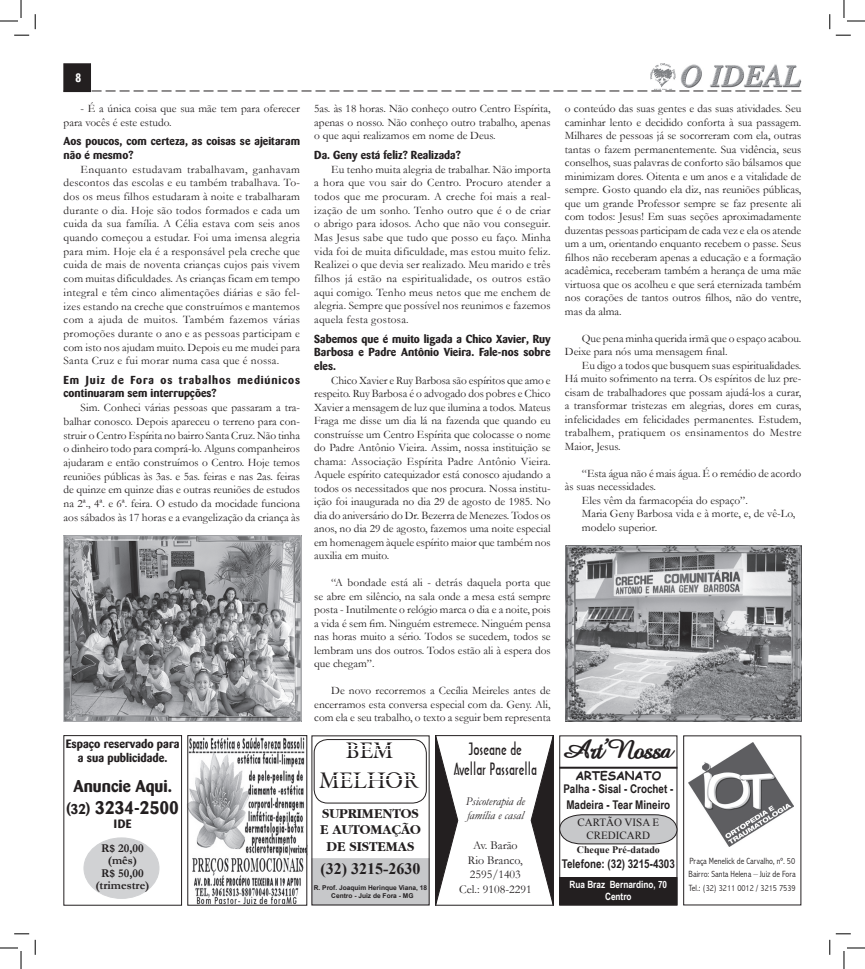
<style>
.page{position:relative;width:865px;height:969px;background:#fff}
.page>*{position:absolute;margin:0;border:0;box-sizing:border-box;transform-origin:0 0}
.t1{font:700 28px "Amaze";letter-spacing:-.05em;color:#231f20}
.t2{font:22px/30px "Galliard IT Cby BT";color:#231f20;text-align:center;scale:.95 1}
.t3{font:700 18px "Barmeno";color:#231f20}
.t4{font:17px/20.4px "Arcane";color:#231f20;text-align:center}
.t5{font:700 17px "Barmeno";color:#231f20}
.t6{font:700 16px "Times New Roman";color:#231f20}
.t7{font:700 14px/16.8px "Gatineau";color:#231f20;text-align:center}
.t8{font:700 condensed 14px "Tw Cen";color:#fff}
.t9{font:700 12px/15.9px "Arial Narrow";color:#231f20}
.t10{font:12px/14.4px "Garamond";color:#231f20;text-align:center}
.t11{font:700 12px/14.4px "Barmeno";color:#231f20;text-align:center}
.t12{font:700 12px/12.5px "Garamond";color:#231f20;text-align:center}
.t13{font:italic 12px/14.4px "Garamond";color:#231f20}
.t14{font:700 12px "Comic Sans MS";color:#231f20}
.t15{font:700 11.5px/13.8px "Barmeno";color:#231f20}
.t16{font:700 11.5px/13.8px "Barmeno";letter-spacing:.075em;color:#231f20}
.t17{font:11.5px "Garamond";color:#231f20}
.t18{font:11.4px/13.5px "Garamond";color:#231f20;text-align:justify}
.t19{font:11px/13.2px "Times New Roman";color:#231f20;text-align:center}
.t20{font:700 10px/12px "Arial Narrow";color:#fff;text-align:center}
.t21{font:700 10px "Times New Roman";color:#231f20}
.t22{font:300 condensed 9px/13.6px "Abadi";color:#231f20;text-align:justify}
.t23{font:700 6.6px/7.9px "Arial";color:#231f20;text-align:center}
.s1{font-size:14px}
</style>
<div class="page">
<div style="left:64px;top:64px;width:26px;height:28px;background:#231f20"></div>
<div style="left:64px;top:64px;width:27px;height:28px;border:1px solid #231f20"></div>
<img style="left:650px;top:64px;width:24px;height:26px">
<svg style="left:64px;top:90px;width:737px;height:1px"></svg>
<img style="left:680px;top:64px;width:121px;height:24px">
<img style="left:189px;top:737px;width:116px;height:166px">
<img style="left:688px;top:742px;width:105px;height:104px">
<svg style="left:435px;top:735px;width:23px;height:171px"></svg>
<div style="left:311px;top:858px;width:118px;height:47px;background:#c7c8ca"></div>
<div style="left:313px;top:739px;width:113px;height:65px;border:1px solid #231f20;border-radius:14px"></div>
<div style="left:84px;top:838px;width:75px;height:60px;background:#d1d2d4;border-radius:50%"></div>
<div style="left:83px;top:837px;width:76px;height:62px;border:1px solid #d1d2d4;border-radius:50%"></div>
<div style="left:64px;top:735px;width:118px;height:170px;border:1px solid #231f20"></div>
<svg style="left:530px;top:735px;width:147px;height:171px"></svg>
<div style="left:559px;top:878px;width:117px;height:27px;background:#231f20"></div>
<div style="left:559px;top:877px;width:118px;height:28px;border:1px solid #231f20"></div>
<img style="left:565px;top:545px;width:236px;height:176px">
<img style="left:64px;top:535px;width:238px;height:186px">
<svg style="left:14px;top:35px;width:15px;height:1px"></svg>
<svg style="left:835px;top:35px;width:15px;height:1px"></svg>
<svg style="left:14px;top:933px;width:15px;height:2px"></svg>
<svg style="left:35px;top:14px;width:1px;height:15px"></svg>
<svg style="left:35px;top:940px;width:1px;height:15px"></svg>
<svg style="left:829px;top:14px;width:1px;height:15px"></svg>
<svg style="left:0;top:0;width:22px;height:22px"></svg>
<svg style="left:0;top:947px;width:22px;height:22px"></svg>
<svg style="left:843px;top:0;width:21px;height:22px"></svg>
<svg style="left:829px;top:933px;width:35px;height:36px"></svg>
<p class="t8" style="left:75px;top:69px;width:8px">8</p>
<p class="t18" style="left:64px;top:101px;width:238px;text-indent:17px">- É a única coisa que sua mãe tem para oferecer para vocês é este estudo.</p>
<p class="t15" style="left:64px;top:134px;width:238px">Aos poucos, com certeza, as coisas se ajeitaram não é mesmo?</p>
<p class="t18" style="left:64px;top:162px;width:238px;text-indent:17px">Enquanto estudavam trabalhavam, ganhavam descontos das escolas e eu também trabalhava. To&shy;dos os meus filhos estudaram à noite e trabalharam durante o dia. Hoje são todos formados e cada um cuida da sua família. A Célia estava com seis anos quando começou a estudar. Foi uma imensa alegria para mim. Hoje ela é a responsável pela creche que cuida de mais de noventa crianças cujos pais vivem com muitas dificuldades. As crianças ficam em tempo integral e têm cinco alimentações diárias e são fel&shy;izes estando na creche que construímos e mantemos com a ajuda de muitos. Também fazemos várias promoções durante o ano e as pessoas participam e com isto nos ajudam muito. Depois eu me mudei para Santa Cruz e fui morar numa casa que é nossa.</p>
<p class="t16" style="left:64px;top:373px;width:238px">Em Juiz de Fora os trabalhos mediúnicos continuaram sem interrupções?</p>
<p class="t18" style="left:64px;top:400px;width:238px;text-indent:17px">Sim. Conheci várias pessoas que passaram a tra&shy;balhar conosco. Depois apareceu o terreno para con&shy;struir o Centro Espírita no bairro Santa Cruz. Não tinha o dinheiro todo para comprá-lo. Alguns companheiros ajudaram e então construímos o Centro. Hoje temos reuniões públicas às 3as. e 5as. feiras e nas 2as. feiras de quinze em quinze dias e outras reuniões de estudos na 2ª., 4ª. e 6ª. feira. O estudo da mocidade funciona aos sábados às 17 horas e a evangelização da criança às</p>
<p class="t11" style="left:66px;top:736px;width:115px">Espaço reservado para a sua publicidade.</p>
<h3 class="t5" style="left:73px;top:776px;width:100px">Anuncie Aqui.</h3>
<h3 class="t3" style="left:66px;top:797px;width:114px"><span class="s1">(32)</span> 3234-2500</h3>
<p class="t11" style="left:114px;top:817px;width:19px">IDE</p>
<p class="t12" style="left:95px;top:842px;width:56px">R$ 20,00 (mês)<br>R$ 50,00 (trimestre)</p>
<p class="t18" style="left:314px;top:101px;width:238px">5as. às 18 horas. Não conheço outro Centro Espírita, apenas o nosso. Não conheço outro trabalho, apenas o que aqui realizamos em nome de Deus.</p>
<p class="t15" style="left:314px;top:148px;width:148px">Da. Geny está feliz? Realizada?</p>
<p class="t18" style="left:314px;top:162px;width:238px;text-indent:17px">Eu tenho muita alegria de trabalhar. Não importa a hora que vou sair do Centro. Procuro atender a todos que me procuram. A creche foi mais a real&shy;ização de um sonho. Tenho outro que é o de criar o abrigo para idosos. Acho que não vou conseguir.<br>Mas Jesus sabe que tudo que posso eu faço. Minha vida foi de muita dificuldade, mas estou muito feliz.<br>Realizei o que devia ser realizado. Meu marido e três filhos já estão na espiritualidade, os outros estão aqui comigo. Tenho meus netos que me enchem de alegria. Sempre que possível nos reunimos e fazemos aquela festa gostosa.</p>
<p class="t15" style="left:314px;top:332px;width:238px;text-align:justify">Sabemos que é muito ligada a Chico Xavier, Ruy Barbosa e Padre Antônio Vieira. Fale-nos sobre eles.</p>
<p class="t18" style="left:314px;top:373px;width:238px;text-indent:17px">Chico Xavier e Ruy Barbosa são espíritos que amo e respeito. Ruy Barbosa é o advogado dos pobres e Chico Xavier a mensagem de luz que ilumina a todos. Mateus Fraga me disse um dia lá na fazenda que quando eu construísse um Centro Espírita que colocasse o nome do Padre Antônio Vieira. Assim, nossa instituição se chama: Associação Espírita Padre Antônio Vieira.<br>Aquele espírito catequizador está conosco ajudando a todos os necessitados que nos procura. Nossa institu&shy;ição foi inaugurada no dia 29 de agosto de 1985. No dia do aniversário do Dr. Bezerra de Menezes. Todos os anos, no dia 29 de agosto, fazemos uma noite especial em homenagem àquele espírito maior que também nos auxilia em muito.</p>
<p class="t18" style="left:314px;top:576px;width:238px;text-indent:17px">“A bondade está ali - detrás daquela porta que se abre em silêncio, na sala onde a mesa está sempre posta - Inutilmente o relógio marca o dia e a noite, pois a vida é sem fim. Ninguém estremece. Ninguém pensa nas horas muito a sério. Todos se sucedem, todos se lembram uns dos outros. Todos estão ali à espera dos que chegam”.</p>
<p class="t18" style="left:314px;top:684px;width:238px;text-indent:17px">De novo recorremos a Cecília Meireles antes de encerramos esta conversa especial com da. Geny. Ali, com ela e seu trabalho, o texto a seguir bem representa</p>
<h2 class="t2" style="left:319px;top:735px;width:106px">BEM<br>MELHOR</h2>
<p class="t7" style="left:320px;top:805px;width:102px">SUPRIMENTOS<br>E AUTOMAÇÃO<br>DE SISTEMAS</p>
<h3 class="t6" style="left:320px;top:857px;width:101px">(32) 3215-2630</h3>
<p class="t23" style="left:314px;top:884px;width:115px">R. Prof. Joaquim Herinque Viana, 18<br>Centro - Juiz de Fora - MG</p>
<h3 class="t4" style="left:453px;top:738px;width:84px">Joseane de<br>Avellar Passarella</h3>
<p class="t13" style="left:465px;top:794px;width:60px">Psicoterapia de família e casal</p>
<p class="t10" style="left:459px;top:838px;width:74px">Av. Barão<br>Rio Branco,<br>2595/1403<br>Cel.: 9108-2291</p>
<p class="t18" style="left:564px;top:101px;width:238px">o conteúdo das suas gentes e das suas atividades. Seu caminhar lento e decidido conforta à sua passagem.<br>Milhares de pessoas já se socorreram com ela, outras tantas o fazem permanentemente. Sua vidência, seus conselhos, suas palavras de conforto são bálsamos que minimizam dores. Oitenta e um anos e a vitalidade de sempre. Gosto quando ela diz, nas reuniões públicas, que um grande Professor sempre se faz presente ali com todos: Jesus! Em suas seções aproximadamente duzentas pessoas participam de cada vez e ela os atende um a um, orientando enquanto recebem o passe. Seus filhos não receberam apenas a educação e a formação acadêmica, receberam também a herança de uma mãe virtuosa que os acolheu e que será eternizada também nos corações de tantos outros filhos, não do ventre, mas da alma.</p>
<p class="t18" style="left:564px;top:331px;width:238px;text-indent:17px">Que pena minha querida irmã que o espaço acabou.<br>Deixe para nós uma mensagem final.</p>
<p class="t18" style="left:564px;top:358px;width:238px;text-indent:17px">Eu digo a todos que busquem suas espiritualidades.<br>Há muito sofrimento na terra. Os espíritos de luz pre&shy;cisam de trabalhadores que possam ajudá-los a curar, a transformar tristezas em alegrias, dores em curas, infelicidades em felicidades permanentes. Estudem, trabalhem, pratiquem os ensinamentos do Mestre Maior, Jesus.</p>
<p class="t18" style="left:581px;top:466px;width:221px">“Esta água não é mais água. É o remédio de acordo</p>
<p class="t18" style="left:564px;top:480px;width:92px">às suas necessidades.</p>
<p class="t18" style="left:581px;top:493px;width:167px">Eles vêm da farmacopéia do espaço”.</p>
<p class="t18" style="left:581px;top:507px;width:214px">Maria Geny Barbosa vida e à morte, e, de vê-Lo,</p>
<p class="t17" style="left:581px;top:520px;width:77px">modelo superior.</p>
<h1 class="t1" style="left:560px;top:730px;width:113px">Art’Nossa</h1>
<p class="t9" style="left:563px;top:780px;width:111px">Palha - Sisal - Crochet -<br>Madeira - Tear Mineiro</p>
<p class="t19" style="left:577px;top:815px;width:83px">CARTÃO VISA E<br>CREDICARD</p>
<p class="t21" style="left:576px;top:842px;width:85px">Cheque Pré-datado</p>
<p class="t14" style="left:575px;top:767px;width:87px">ARTESANATO</p>
<p class="t9" style="left:561px;top:855px;width:115px">Telefone: (32) 3215-4303</p>
<p class="t20" style="left:569px;top:878px;width:99px">Rua Braz Bernardino, 70<br>Centro</p>
<p class="t22" style="left:688px;top:854px;width:109px">Praça Menelick de Carvalho, nº. 50<br>Bairro: Santa Helena – Juiz de Fora Tel.: (32) 3211 0012 / 3215 7539</p>
</div>
